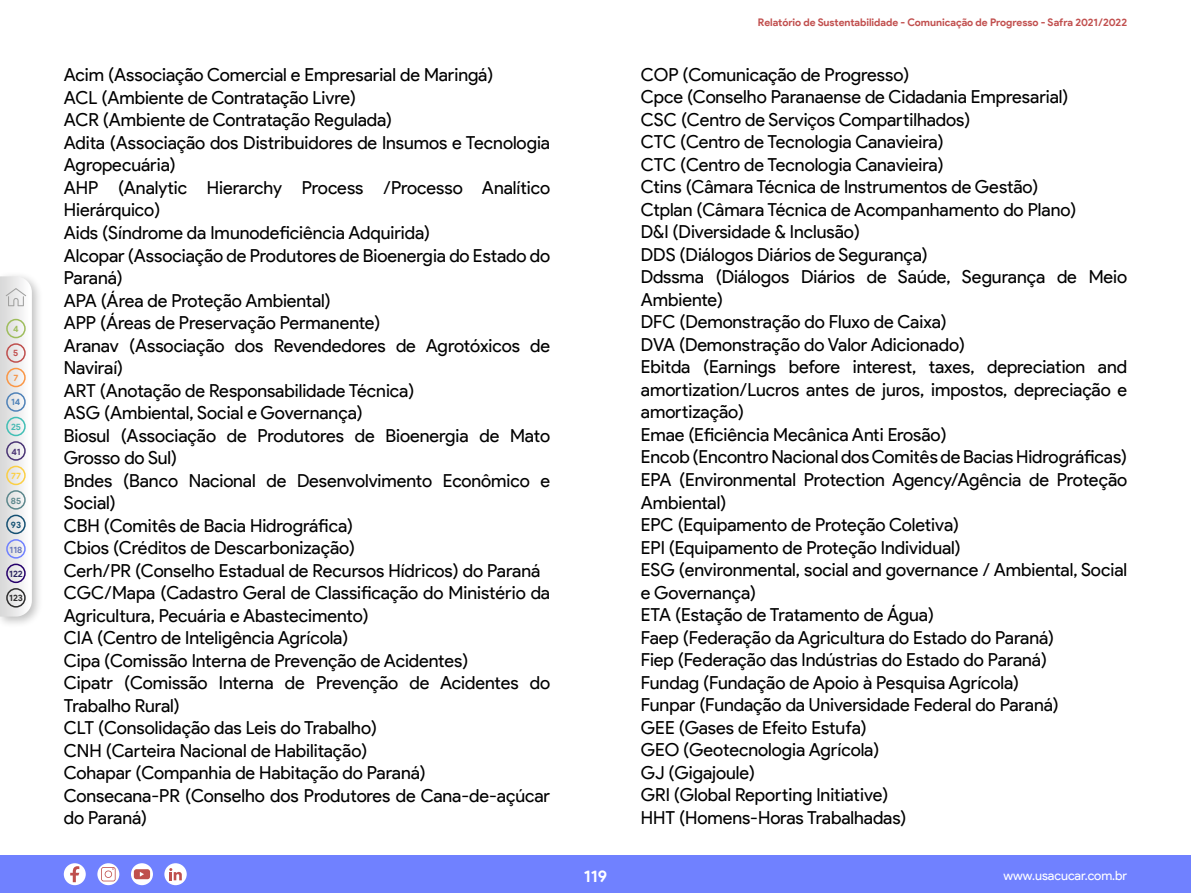
<style>
.page{position:relative;width:1191px;height:893px;background:#fff}
.page>*{position:absolute;margin:0;border:0;box-sizing:border-box;transform-origin:0 0}
.t1{font:18px/22.5px "Product Sans";letter-spacing:-.005em;color:#000}
.t2{font:700 16.5px "Product Sans";color:#fff}
.t3{font:12.9px "Product Sans";letter-spacing:-.005em;color:#fff}
.t4{font:700 10.5px "Product Sans";letter-spacing:-.005em;color:#c14f4e}
.t5{font:700 9px "Product Sans";color:#6978b9}
.t6{font:700 9px "Product Sans";color:#2b2560}
.t7{font:700 9px "Product Sans";color:#2f2e2e}
.t8{font:700 9px "Product Sans";color:#5183b9}
.t9{font:700 9px "Product Sans";color:#48b9b3}
.t10{font:700 9px "Product Sans";color:#4b3475}
.t11{font:700 9px "Product Sans";color:#fbcf44}
.t12{font:700 9px "Product Sans";color:#5e888d}
.t13{font:700 9px "Product Sans";color:#155173}
.t14{font:700 9px "Product Sans";color:#9ebd5d}
.t15{font:700 9px "Product Sans";color:#c14f4e}
.t16{font:700 9px "Product Sans";color:#f49548}
</style>
<div class="page">
<div style="left:0;top:855px;width:1190px;height:38px;background:#7081ff"></div>
<svg style="left:164px;top:863px;width:23px;height:22px"></svg>
<svg style="left:169px;top:868px;width:13px;height:12px"></svg>
<svg style="left:131px;top:863px;width:22px;height:22px"></svg>
<div style="left:134px;top:869px;width:16px;height:10px;background:#bf4f4d;border-radius:3px"></div>
<svg style="left:140px;top:872px;width:4px;height:5px"></svg>
<svg style="left:97px;top:863px;width:22px;height:22px"></svg>
<svg style="left:101px;top:867px;width:15px;height:14px"></svg>
<div style="left:64px;top:863px;width:22px;height:22px;background:#fff;border-radius:50%"></div>
<svg style="left:70px;top:866px;width:9px;height:16px"></svg>
<div style="left:0;top:271px;width:43px;height:357px;background:#000;opacity:.25"></div>
<svg style="left:0;top:276px;width:32px;height:341px"></svg>
<p class="t14" style="left:13px;top:323px;width:7px">4</p>
<p class="t15" style="left:13px;top:347px;width:7px">5</p>
<p class="t16" style="left:13px;top:372px;width:6px">7</p>
<p class="t8" style="left:11px;top:397px;width:11px">14</p>
<p class="t9" style="left:11px;top:421px;width:12px">25</p>
<p class="t10" style="left:11px;top:446px;width:11px">41</p>
<p class="t11" style="left:11px;top:470px;width:11px">77</p>
<p class="t12" style="left:11px;top:495px;width:12px">85</p>
<p class="t13" style="left:11px;top:519px;width:12px">93</p>
<p class="t5" style="left:10px;top:544px;width:14px">118</p>
<p class="t6" style="left:9px;top:568px;width:15px">122</p>
<p class="t7" style="left:9px;top:593px;width:15px">123</p>
<p class="t4" style="left:758px;top:16px;width:370px">Relatório de Sustentabilidade - Comunicação de Progresso - Safra 2021/2022</p>
<p class="t1" style="left:64px;top:64px;width:488px">Acim (Associação Comercial e Empresarial de Maringá)<br>ACL (Ambiente de Contratação Livre)<br>ACR (Ambiente de Contratação Regulada)<br>Adita (Associação dos Distribuidores de Insumos e Tecnologia Agropecuária)<br>AHP (Analytic Hierarchy Process /Processo Analítico Hierárquico)<br>Aids (Síndrome da Imunodeficiência Adquirida)<br>Alcopar (Associação de Produtores de Bioenergia do Estado do Paraná)<br>APA (Área de Proteção Ambiental)<br>APP (Áreas de Preservação Permanente)<br>Aranav (Associação dos Revendedores de Agrotóxicos de Naviraí)<br>ART (Anotação de Responsabilidade Técnica)<br>ASG (Ambiental, Social e Governança)<br>Biosul (Associação de Produtores de Bioenergia de Mato Grosso do Sul)<br>Bndes (Banco Nacional de Desenvolvimento Econômico e Social)<br>CBH (Comitês de Bacia Hidrográfica)<br>Cbios (Créditos de Descarbonização)<br>Cerh/PR (Conselho Estadual de Recursos Hídricos) do Paraná CGC/Mapa (Cadastro Geral de Classificação do Ministério da Agricultura, Pecuária e Abastecimento)<br>CIA (Centro de Inteligência Agrícola)<br>Cipa (Comissão Interna de Prevenção de Acidentes)<br>Cipatr (Comissão Interna de Prevenção de Acidentes do Trabalho Rural)<br>CLT (Consolidação das Leis do Trabalho)<br>CNH (Carteira Nacional de Habilitação)<br>Cohapar (Companhia de Habitação do Paraná)<br>Consecana-PR (Conselho dos Produtores de Cana-de-açúcar do Paraná)</p>
<p class="t1" style="left:641px;top:64px;width:488px">COP (Comunicação de Progresso)<br>Cpce (Conselho Paranaense de Cidadania Empresarial)<br>CSC (Centro de Serviços Compartilhados)<br>CTC (Centro de Tecnologia Canavieira)<br>CTC (Centro de Tecnologia Canavieira)<br>Ctins (Câmara Técnica de Instrumentos de Gestão)<br>Ctplan (Câmara Técnica de Acompanhamento do Plano)<br>D&amp;I (Diversidade &amp; Inclusão)<br>DDS (Diálogos Diários de Segurança)<br>Ddssma (Diálogos Diários de Saúde, Segurança de Meio Ambiente)<br>DFC (Demonstração do Fluxo de Caixa)<br>DVA (Demonstração do Valor Adicionado)<br>Ebitda (Earnings before interest, taxes, depreciation and amortization/Lucros antes de juros, impostos, depreciação e amortização)<br>Emae (Eficiência Mecânica Anti Erosão)<br>Encob (Encontro Nacional dos Comitês de Bacias Hidrográficas)<br>EPA (Environmental Protection Agency/Agência de Proteção Ambiental)<br>EPC (Equipamento de Proteção Coletiva)<br>EPI (Equipamento de Proteção Individual)<br>ESG (environmental, social and governance / Ambiental, Social e Governança)<br>ETA (Estação de Tratamento de Água)<br>Faep (Federação da Agricultura do Estado do Paraná)<br>Fiep (Federação das Indústrias do Estado do Paraná)<br>Fundag (Fundação de Apoio à Pesquisa Agrícola)<br>Funpar (Fundação da Universidade Federal do Paraná)<br>GEE (Gases de Efeito Estufa)<br>GEO (Geotecnologia Agrícola)<br>GJ (Gigajoule)<br>GRI (Global Reporting Initiative)<br>HHT (Homens-Horas Trabalhadas)</p>
<p class="t2" style="left:584px;top:866px;width:25px">119</p>
<p class="t3" style="left:1003px;top:868px;width:125px">www.usacucar.com.br</p>
</div>
